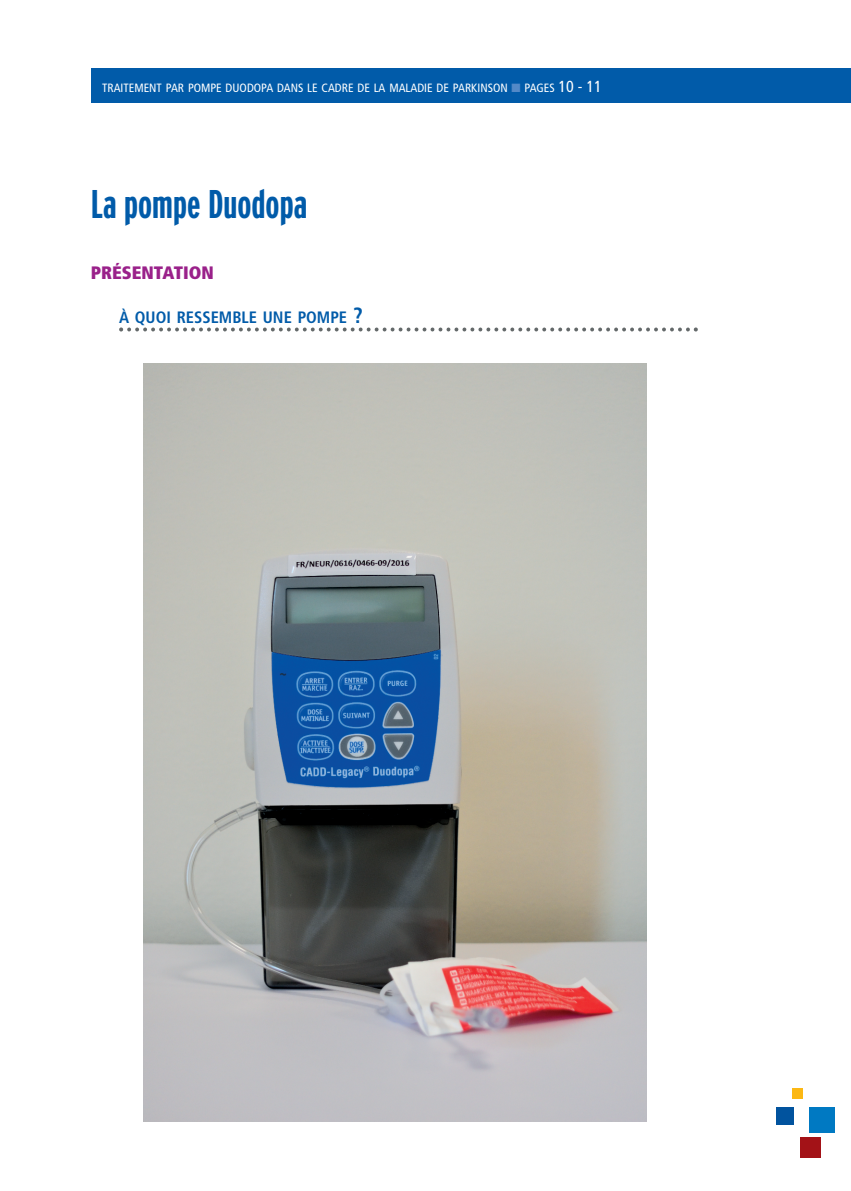
<style>
.page{position:relative;width:851px;height:1191px;background:#fff}
.page>*{position:absolute;margin:0;border:0;box-sizing:border-box;transform-origin:0 0}
.t1{font:700 extra-condensed 40px "Interstate";color:#015ba9}
.t2{font:900 condensed 18px "Frutiger";color:#9a218a}
.t3{font:700 condensed 16.4px "Frutiger";color:#015ba9}
.t4{font:condensed 12px "Frutiger";color:#fff}
.s1{color:#5389c7}
.s2{font-size:16px}
.s3{font-size:22px}
</style>
<div class="page">
<svg style="left:119px;top:327px;width:578px;height:4px"></svg>
<div style="left:800px;top:1137px;width:20px;height:21px;background:#a31217"></div>
<div style="left:792px;top:1087px;width:10px;height:11px;background:#fcb814"></div>
<div style="left:809px;top:1107px;width:26px;height:26px;background:#0079c2"></div>
<div style="left:776px;top:1107px;width:17px;height:17px;background:#01539e"></div>
<div style="left:91px;top:68px;width:759px;height:34px;background:#015ba9"></div>
<img style="left:143px;top:364px;width:503px;height:757px">
<p class="t4" style="left:102px;top:83px;width:501px">TRAITEMENT PAR POMPE DUODOPA DANS LE CADRE DE LA MALADIE DE PARKINSON <span class="s1">■</span> PAGES <span class="s2">10 - 11</span></p>
<h1 class="t1" style="left:91px;top:181px;width:218px">La pompe Duodopa</h1>
<h2 class="t2" style="left:91px;top:265px;width:124px">PRÉSENTATION</h2>
<h3 class="t3" style="left:119px;top:310px;width:245px">À QUOI RESSEMBLE UNE POMPE <span class="s3">?</span></h3>
</div>
